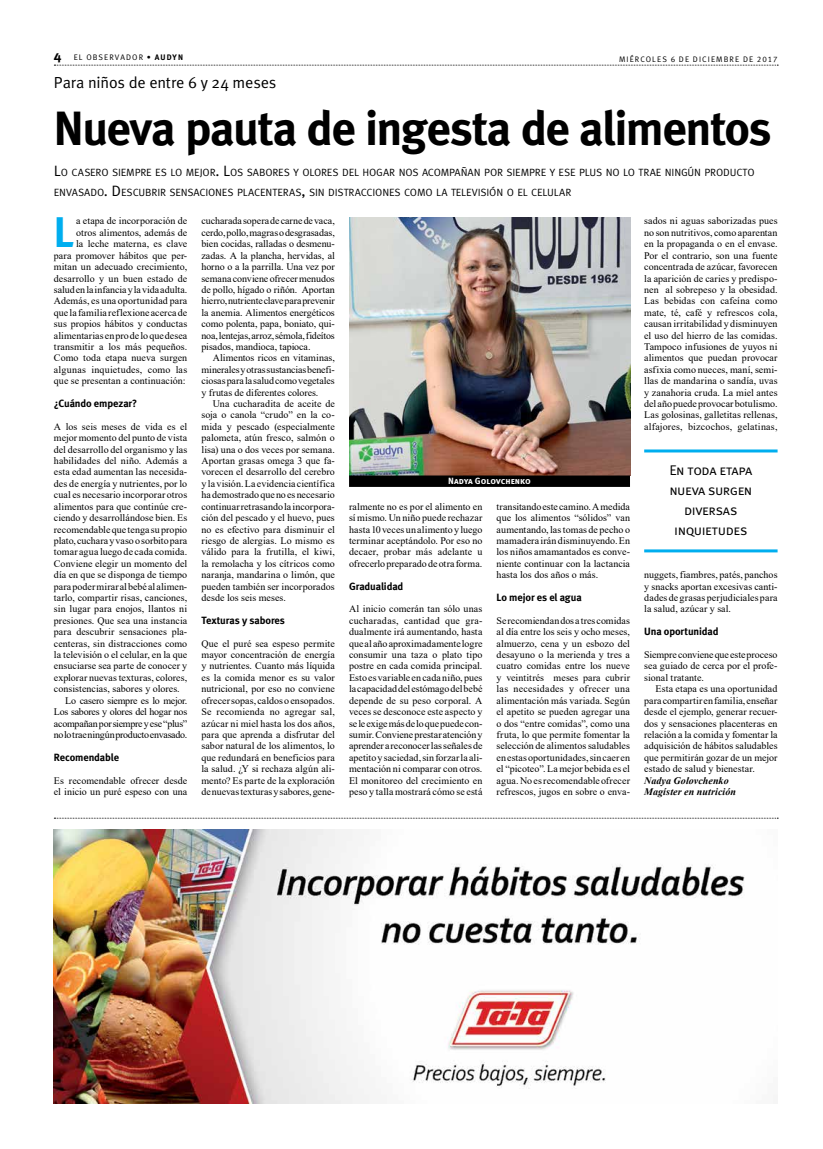
<style>
.page{position:relative;width:823px;height:1149px;background:#fff}
.page>*{position:absolute;margin:0;border:0;box-sizing:border-box;transform-origin:0 0}
.t1{font:700 48px "Meta";letter-spacing:-.03em;color:#000}
.t2{font:700 42.8px "Meta";color:#00aeef}
.t3{font:16px "Meta Normal";letter-spacing:-.01em;color:#000}
.t4{font:14px/20px "Meta Normal Caps";letter-spacing:-.035em;color:#000;text-align:center}
.t5{font:10.5px/20px "Meta Normal LF Caps";letter-spacing:-.015em;color:#000}
.t6{font:700 10.5px "Meta";letter-spacing:-.01em;color:#000}
.t7{font:10px/11.4px "Times New Roman";letter-spacing:.005em;color:#000;text-align:justify}
.t8{font:10px "Times New Roman";letter-spacing:-.025em;color:#000}
.t9{font:italic 700 10px/11.4px "Times New Roman";letter-spacing:.01em;color:#000}
.t10{font:9px "Meta Bold Caps";color:#fff}
.t11{font:8px "Meta Normal LF";letter-spacing:.14em;color:#000}
.s1{font-family:"Meta";font-weight:700;font-size:13px}
.s2{font-family:"Meta Bold LF"}
.s3{font-size:15px}
</style>
<div class="page">
<svg style="left:54px;top:65px;width:723px;height:1px"></svg>
<svg style="left:54px;top:817px;width:722px;height:1px"></svg>
<img style="left:54px;top:829px;width:691px;height:273px">
<img style="left:349px;top:217px;width:280px;height:258px">
<div style="left:349px;top:475px;width:280px;height:12px;background:#000"></div>
<hr style="left:643px;top:449px;width:134px;height:3px;background:#00aeef">
<hr style="left:643px;top:549px;width:134px;height:3px;background:#00aeef">
<p class="t11" style="left:54px;top:52px;width:130px"><span class="s1">4</span> EL OBSERVADOR • <span class="s2">AUDYN</span></p>
<p class="t11" style="left:618px;top:55px;width:160px">MIÉRCOLES 6 DE DICIEMBRE DE 2017</p>
<h3 class="t3" style="left:54px;top:73px;width:224px">Para niños de entre 6 y 24 meses</h3>
<h1 class="t1" style="left:54px;top:99px;width:718px">Nueva pauta de ingesta de alimentos</h1>
<p class="t5" style="left:54px;top:162px;width:701px"><span class="s3">L</span>O CASERO SIEMPRE ES LO MEJOR<span class="s3">. L</span>OS SABORES Y OLORES DEL HOGAR NOS ACOMPAÑAN POR SIEMPRE Y ESE PLUS NO LO TRAE NINGÚN PRODUCTO<br>ENVASADO<span class="s3">. D</span> ESCUBRIR SENSACIONES PLACENTERAS<span class="s3">,</span> SIN DISTRACCIONES COMO LA TELEVISIÓN O EL CELULAR</p>
<h2 class="t2" style="left:54px;top:207px;width:21px">L</h2>
<p class="t7" style="left:54px;top:215px;width:135px;text-align:right">a etapa de incorporación de otros alimentos, además de<br>la leche materna, es clave<br>para promover hábitos que per&shy;mitan un adecuado crecimiento, desarrollo y un buen estado de salud en la infancia y la vida adulta.<br>Además, es una oportunidad para que la familia reflexione acerca de sus propios hábitos y conductas alimentarias en pro de lo que desea transmitir a los más pequeños.<br>Como toda etapa nueva surgen algunas inquietudes, como las que se presentan a continuación:</p>
<p class="t6" style="left:54px;top:397px;width:85px">¿Cuándo empezar?</p>
<p class="t7" style="left:54px;top:420px;width:135px">A los seis meses de vida es el</p>
<p class="t7" style="left:54px;top:432px;width:135px">mejor momento del punto de vista</p>
<p class="t7" style="left:54px;top:443px;width:135px">del desarrollo del organismo y las</p>
<p class="t7" style="left:54px;top:454px;width:135px">habilidades del niño. Además a</p>
<p class="t7" style="left:54px;top:466px;width:135px">esta edad aumentan las necesida-</p>
<p class="t7" style="left:54px;top:477px;width:135px">des de energía y nutrientes, por lo</p>
<p class="t7" style="left:54px;top:489px;width:135px">cual es necesario incorporar otros</p>
<p class="t7" style="left:54px;top:500px;width:135px">alimentos para que continúe cre-</p>
<p class="t7" style="left:54px;top:511px;width:135px">ciendo y desarrollándose bien. Es</p>
<p class="t7" style="left:54px;top:523px;width:135px">recomendable que tenga su propio</p>
<p class="t7" style="left:54px;top:534px;width:135px">plato, cuchara y vaso o sorbito para</p>
<p class="t7" style="left:54px;top:546px;width:135px">tomar agua luego de cada comida.</p>
<p class="t7" style="left:54px;top:557px;width:135px">Conviene elegir un momento del</p>
<p class="t7" style="left:54px;top:568px;width:135px">día en que se disponga de tiempo</p>
<p class="t7" style="left:54px;top:580px;width:135px">para poder mirar al bebé al alimen-</p>
<p class="t7" style="left:54px;top:591px;width:135px">tarlo, compartir risas, canciones,</p>
<p class="t7" style="left:54px;top:603px;width:135px">sin lugar para enojos, llantos ni</p>
<p class="t7" style="left:54px;top:614px;width:135px">presiones. Que sea una instancia</p>
<p class="t7" style="left:54px;top:625px;width:135px">para descubrir sensaciones pla-</p>
<p class="t7" style="left:54px;top:637px;width:135px">centeras, sin distracciones como</p>
<p class="t7" style="left:54px;top:648px;width:135px">la televisión o el celular, en la que</p>
<p class="t7" style="left:54px;top:660px;width:135px">ensuciarse sea parte de conocer y</p>
<p class="t7" style="left:54px;top:671px;width:135px">explorar nuevas texturas, colores,</p>
<p class="t7" style="left:54px;top:682px;width:127px">consistencias, sabores y olores.</p>
<p class="t8" style="left:65px;top:693px;width:123px">Lo casero siempre es lo mejor.</p>
<p class="t8" style="left:54px;top:704px;width:135px">Los sabores y olores del hogar nos</p>
<p class="t8" style="left:54px;top:715px;width:135px">acompañan por siempre y ese “plus”</p>
<p class="t8" style="left:54px;top:727px;width:135px">no lo trae ningún producto envasado.</p>
<p class="t6" style="left:54px;top:750px;width:67px">Recomendable</p>
<p class="t7" style="left:54px;top:774px;width:135px">Es recomendable ofrecer desde el inicio un puré espeso con una</p>
<p class="t7" style="left:201px;top:215px;width:135px">cucharada sopera de carne de vaca, cerdo, pollo, magras o desgrasadas, bien cocidas, ralladas o desmenu&shy;zadas. A la plancha, hervidas, al horno o a la parrilla. Una vez por semana conviene ofrecer menudos de pollo, hígado o riñón. Aportan hierro, nutriente clave para prevenir la anemia. Alimentos energéticos como polenta, papa, boniato, qui&shy;noa, lentejas, arroz, sémola, fideítos pisados, mandioca, tapioca.</p>
<p class="t7" style="left:201px;top:352px;width:135px;text-indent:11px">Alimentos ricos en vitaminas, minerales y otras sustancias benefi&shy;ciosas para la salud como vegetales y frutas de diferentes colores.</p>
<p class="t7" style="left:201px;top:397px;width:135px;text-indent:11px">Una cucharadita de aceite de soja o canola “crudo” en la co&shy;mida y pescado (especialmente palometa, atún fresco, salmón o lisa) una o dos veces por semana.<br>Aportan grasas omega 3 que fa&shy;vorecen el desarrollo del cerebro y la visión. La evidencia científica ha demostrado que no es necesario continuar retrasando la incorpora&shy;ción del pescado y el huevo, pues no es efectivo para disminuir el riesgo de alergias. Lo mismo es válido para la frutilla, el kiwi, la remolacha y los cítricos como naranja, mandarina o limón, que pueden también ser incorporados desde los seis meses.</p>
<p class="t6" style="left:201px;top:613px;width:85px">Texturas y sabores</p>
<p class="t7" style="left:201px;top:637px;width:135px">Que el puré sea espeso permite mayor concentración de energía y nutrientes. Cuanto más líquida es la comida menor es su valor nutricional, por eso no conviene ofrecer sopas, caldos o ensopados.<br>Se recomienda no agregar sal, azúcar ni miel hasta los dos años, para que aprenda a disfrutar del sabor natural de los alimentos, lo que redundará en beneficios para la salud. ¿Y si rechaza algún ali&shy;mento? Es parte de la exploración de nuevas texturas y sabores, gene-</p>
<p class="t10" style="left:448px;top:475px;width:84px">Nadya Golovchenko</p>
<p class="t7" style="left:349px;top:500px;width:135px">ralmente no es por el alimento en sí mismo. Un niño puede rechazar hasta 10 veces un alimento y luego terminar aceptándolo. Por eso no decaer, probar más adelante u ofrecerlo preparado de otra forma.</p>
<p class="t6" style="left:349px;top:579px;width:56px">Gradualidad</p>
<p class="t7" style="left:349px;top:603px;width:135px">Al inicio comerán tan sólo unas cucharadas, cantidad que gra&shy;dualmente irá aumentando, hasta que al año aproximadamente logre consumir una taza o plato tipo postre en cada comida principal.<br>Esto es variable en cada niño, pues la capacidad del estómago del bebé depende de su peso corporal. A veces se desconoce este aspecto y se le exige más de lo que puede con&shy;sumir. Conviene prestar atención y aprender a reconocer las señales de apetito y saciedad, sin forzar la ali&shy;mentación ni comparar con otros.<br>El monitoreo del crecimiento en peso y talla mostrará cómo se está</p>
<p class="t7" style="left:496px;top:500px;width:135px">transitando este camino. A medida que los alimentos “sólidos” van aumentando, las tomas de pecho o mamadera irán disminuyendo. En los niños amamantados es conve&shy;niente continuar con la lactancia hasta los dos años o más.</p>
<p class="t6" style="left:496px;top:591px;width:87px">Lo mejor es el agua</p>
<p class="t7" style="left:496px;top:614px;width:135px">Se recomiendan dos a tres comidas al día entre los seis y ocho meses, almuerzo, cena y un esbozo del desayuno o la merienda y tres a cuatro comidas entre los nueve y veintitrés meses para cubrir las necesidades y ofrecer una alimentación más variada. Según el apetito se pueden agregar una o dos “entre comidas”, como una fruta, lo que permite fomentar la selección de alimentos saludables en estas oportunidades, sin caer en el “picoteo”. La mejor bebida es el agua. No es recomendable ofrecer refrescos, jugos en sobre o enva-</p>
<p class="t7" style="left:643px;top:215px;width:135px">sados ni aguas saborizadas pues no son nutritivos, como aparentan en la propaganda o en el envase.<br>Por el contrario, son una fuente concentrada de azúcar, favorecen la aparición de caries y predispo&shy;nen al sobrepeso y la obesidad.<br>Las bebidas con cafeína como mate, té, café y refrescos cola, causan irritabilidad y disminuyen el uso del hierro de las comidas.<br>Tampoco infusiones de yuyos ni alimentos que puedan provocar asfixia como nueces, maní, semi&shy;llas de mandarina o sandía, uvas y zanahoria cruda. La miel antes del año puede provocar botulismo.<br>Las golosinas, galletitas rellenas, alfajores, bizcochos, gelatinas,</p>
<h3 class="t4" style="left:669px;top:460px;width:85px">En toda etapa nueva surgen diversas inquietudes</h3>
<p class="t7" style="left:643px;top:568px;width:135px">nuggets, fiambres, patés, panchos y snacks aportan excesivas canti&shy;dades de grasas perjudiciales para la salud, azúcar y sal.</p>
<p class="t6" style="left:643px;top:625px;width:76px">Una oportunidad</p>
<p class="t7" style="left:643px;top:648px;width:135px">Siempre conviene que este proceso sea guiado de cerca por el profe&shy;sional tratante.</p>
<p class="t7" style="left:643px;top:682px;width:135px;text-indent:11px">Esta etapa es una oportunidad para compartir en familia, enseñar desde el ejemplo, generar recuer&shy;dos y sensaciones placenteras en relación a la comida y fomentar la adquisición de hábitos saludables que permitirán gozar de un mejor estado de salud y bienestar.</p>
<p class="t9" style="left:643px;top:774px;width:93px">Nadya Golovchenko<br>Magíster en nutrición</p>
</div>
